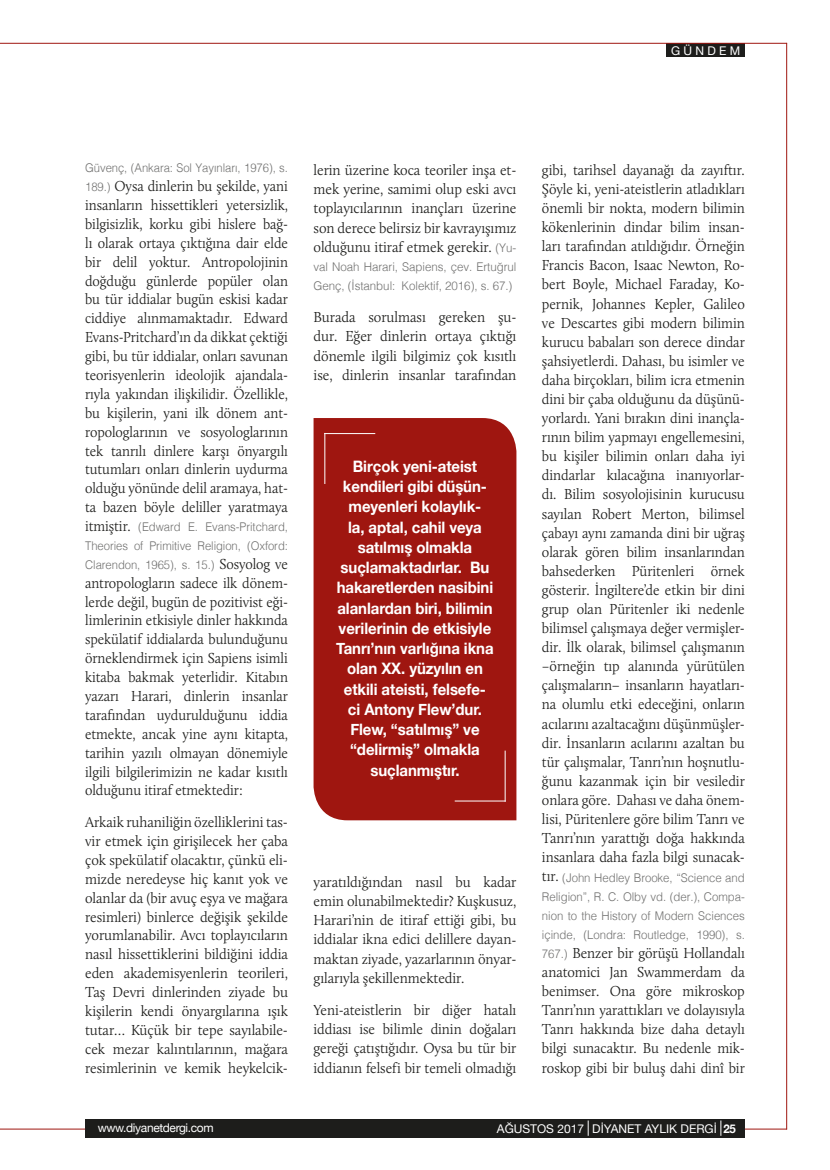
<style>
.page{position:relative;width:830px;height:1170px;background:#fff}
.page>*{position:absolute;margin:0;border:0;box-sizing:border-box;transform-origin:0 0}
.t1{font:700 15.75px/20.2px "Helvetica Neue";letter-spacing:-.005em;color:#fff;text-align:center;scale:.95 1}
.t2{font:300 15px/19px "Calluna";letter-spacing:-.005em;color:#1d1d1b;text-align:justify;scale:.95 1}
.t3{font:300 15px/18.9px "Calluna";letter-spacing:-.005em;color:#1d1d1b;text-align:justify;scale:.94 1}
.t4{font:300 15px/18.9px "Calluna";letter-spacing:-.005em;color:#1d1d1b;text-align:justify;scale:.96 1}
.t5{font:300 12px/18.9px "Helvetica";letter-spacing:-.005em;color:#70706f;text-align:justify;scale:.94 1}
.t6{font:300 12px/19px "Helvetica";letter-spacing:-.005em;color:#70706f;text-align:justify;scale:.95 1}
.t7{font:300 12px/19.2px "Helvetica";letter-spacing:-.005em;color:#70706f;scale:.96 1}
.t8{font:12px "Helvetica Neue";color:#fff}
.t9{font:12px "Helvetica Neue";letter-spacing:-.03em;color:#fff}
.s1{font-family:"Helvetica";font-size:12px;color:#70706f}
.s2{font-family:"Calluna";font-size:15px;color:#1d1d1b}
.s3{font-weight:700}
</style>
<div class="page">
<div style="left:666px;top:44px;width:78px;height:13px;background:#1d1d1b"></div>
<div style="left:85px;top:1118px;width:659px;height:19px;background:#1d1d1b"></div>
<svg style="left:720px;top:1120px;width:1px;height:15px"></svg>
<svg style="left:587px;top:1120px;width:1px;height:15px"></svg>
<hr style="left:785px;top:43px;width:1px;height:1086px;background:#9f1610">
<hr style="left:744px;top:1128px;width:42px;height:1px;background:#9f1610">
<hr style="left:0;top:1128px;width:85px;height:1px;background:#9f1610">
<hr style="left:0;top:43px;width:786px;height:1px;background:#9f1610">
<div style="left:313px;top:418px;width:203px;height:402px;background:#9f1610"></div>
<hr style="left:324px;top:433px;width:51px;height:1px;background:#fff">
<hr style="left:324px;top:433px;width:1px;height:51px;background:#fff">
<hr style="left:454px;top:800px;width:51px;height:1px;background:#fff">
<hr style="left:504px;top:750px;width:1px;height:51px;background:#fff">
<p class="t8" style="left:671px;top:44px;width:70px">GÜNDEM</p>
<p class="t5" style="left:85px;top:160px;width:217px">Güvenç, (Ankara: Sol Yayınları, 1976), s.</p>
<p class="t3" style="left:85px;top:176px;width:217px"><span class="s1">189.)</span> Oysa dinlerin bu şekilde, yani insanların hissettikleri yetersizlik, bilgisizlik, korku gibi hislere bağ&shy;lı olarak ortaya çıktığına dair elde bir delil yoktur. Antropolojinin doğduğu günlerde popüler olan bu tür iddialar bugün eskisi kadar ciddiye alınmamaktadır. Edward Evans-Pritchard’ın da dikkat çektiği gibi, bu tür iddialar, onları savunan teorisyenlerin ideolojik ajandala&shy;rıyla yakından ilişkilidir. Özellikle, bu kişilerin, yani ilk dönem ant&shy;ropologlarının ve sosyologlarının tek tanrılı dinlere karşı önyargılı tutumları onları dinlerin uydurma olduğu yönünde delil aramaya, hat&shy;ta bazen böyle deliller yaratmaya</p>
<p class="t5" style="left:85px;top:518px;width:217px"><span class="s2">itmiştir.</span> (Edward E. Evans-Pritchard, Theories of Primitive Religion, (Oxford:<br>Clarendon, 1965), s. 15.) <span class="s2">Sosyolog ve</span></p>
<p class="t3" style="left:85px;top:573px;width:217px">antropologların sadece ilk dönem&shy;lerde değil, bugün de pozitivist eği&shy;limlerinin etkisiyle dinler hakkında spekülatif iddialarda bulunduğunu örneklendirmek için Sapiens isimli kitaba bakmak yeterlidir. Kitabın yazarı Harari, dinlerin insanlar tarafından uydurulduğunu iddia etmekte, ancak yine aynı kitapta, tarihin yazılı olmayan dönemiyle ilgili bilgilerimizin ne kadar kısıtlı olduğunu itiraf etmektedir:</p>
<p class="t4" style="left:85px;top:812px;width:213px">Arkaik ruhaniliğin özelliklerini tas&shy;vir etmek için girişilecek her çaba çok spekülatif olacaktır, çünkü eli&shy;mizde neredeyse hiç kanıt yok ve olanlar da (bir avuç eşya ve mağara resimleri) binlerce değişik şekilde yorumlanabilir. Avcı toplayıcıların nasıl hissettiklerini bildiğini iddia eden akademisyenlerin teorileri, Taş Devri dinlerinden ziyade bu kişilerin kendi önyargılarına ışık tutar… Küçük bir tepe sayılabile&shy;cek mezar kalıntılarının, mağara resimlerinin ve kemik heykelcik-</p>
<p class="t4" style="left:313px;top:160px;width:213px">lerin üzerine koca teoriler inşa et&shy;mek yerine, samimi olup eski avcı toplayıcılarının inançları üzerine son derece belirsiz bir kavrayışımız olduğunu itiraf etmek gerekir. <span class="s1">(Yu-</span></p>
<p class="t7" style="left:313px;top:258px;width:213px">val Noah Harari, Sapiens, çev. Ertuğrul<br>Genç, (İstanbul: Kolektif, 2016), s. 67.)</p>
<p class="t4" style="left:313px;top:307px;width:213px">Burada sorulması gereken şu&shy;dur. Eğer dinlerin ortaya çıktığı dönemle ilgili bilgimiz çok kısıtlı ise, dinlerin insanlar tarafından</p>
<p class="t1" style="left:336px;top:455px;width:167px">Birçok yeni-ateist kendileri gibi düşün&shy;meyenleri kolaylık-<br>la, aptal, cahil veya satılmış olmakla suçlamaktadırlar. Bu hakaretlerden nasibini alanlardan biri, bilimin verilerinin de etkisiyle<br>Tanrı’nın varlığına ikna olan XX. yüzyılın en etkili ateisti, felsefe&shy;ci Antony Flew’dur.<br>Flew, “satılmış” ve “delirmiş” olmakla suçlanmıştır.</p>
<p class="t4" style="left:313px;top:872px;width:213px">yaratıldığından nasıl bu kadar emin olunabilmektedir? Kuşkusuz, Harari’nin de itiraf ettiği gibi, bu iddialar ikna edici delillere dayan&shy;maktan ziyade, yazarlarının önyar&shy;gılarıyla şekillenmektedir.</p>
<p class="t2" style="left:313px;top:1000px;width:215px">Yeni-ateistlerin bir diğer hatalı iddiası ise bilimle dinin doğaları gereği çatıştığıdır. Oysa bu tür bir iddianın felsefi bir temeli olmadığı</p>
<p class="t2" style="left:541px;top:160px;width:215px">gibi, tarihsel dayanağı da zayıftır.<br>Şöyle ki, yeni-ateistlerin atladıkları önemli bir nokta, modern bilimin kökenlerinin dindar bilim insan&shy;ları tarafından atıldığıdır. Örneğin Francis Bacon, Isaac Newton, Ro&shy;bert Boyle, Michael Faraday, Ko&shy;pernik, Johannes Kepler, Galileo ve Descartes gibi modern bilimin kurucu babaları son derece dindar şahsiyetlerdi. Dahası, bu isimler ve daha birçokları, bilim icra etmenin dini bir çaba olduğunu da düşünü&shy;yorlardı. Yani bırakın dini inançla&shy;rının bilim yapmayı engellemesini, bu kişiler bilimin onları daha iyi dindarlar kılacağına inanıyorlar&shy;dı. Bilim sosyolojisinin kurucusu sayılan Robert Merton, bilimsel çabayı aynı zamanda dini bir uğraş olarak gören bilim insanlarından bahsederken Püritenleri örnek gösterir. İngiltere’de etkin bir dini grup olan Püritenler iki nedenle bilimsel çalışmaya değer vermişler&shy;dir. İlk olarak, bilimsel çalışmanın –örneğin tıp alanında yürütülen çalışmaların− insanların hayatları&shy;na olumlu etki edeceğini, onların acılarını azaltacağını düşünmüşler&shy;dir. İnsanların acılarını azaltan bu tür çalışmalar, Tanrı’nın hoşnutlu&shy;ğunu kazanmak için bir vesiledir onlara göre. Dahası ve daha önem&shy;lisi, Püritenlere göre bilim Tanrı ve Tanrı’nın yarattığı doğa hakkında insanlara daha fazla bilgi sunacak-</p>
<p class="t6" style="left:541px;top:868px;width:215px"><span class="s2">tır.</span> (John Hedley Brooke, “Science and Religion”, R. C. Olby vd. (der.), Compa&shy;nion to the History of Modern Sciences içinde, (Londra: Routledge, 1990), s.</p>
<p class="t2" style="left:541px;top:943px;width:215px"><span class="s1">767.)</span> Benzer bir görüşü Hollandalı anatomici Jan Swammerdam da benimser. Ona göre mikroskop Tanrı’nın yarattıkları ve dolayısıyla Tanrı hakkında bize daha detaylı bilgi sunacaktır. Bu nedenle mik&shy;roskop gibi bir buluş dahi dinî bir</p>
<p class="t9" style="left:98px;top:1120px;width:117px">www.diyanetdergi.com</p>
<p class="t8" style="left:496px;top:1121px;width:240px">AĞUSTOS 2017 DİYANET AYLIK DERGİ <span class="s3">25</span></p>
</div>
